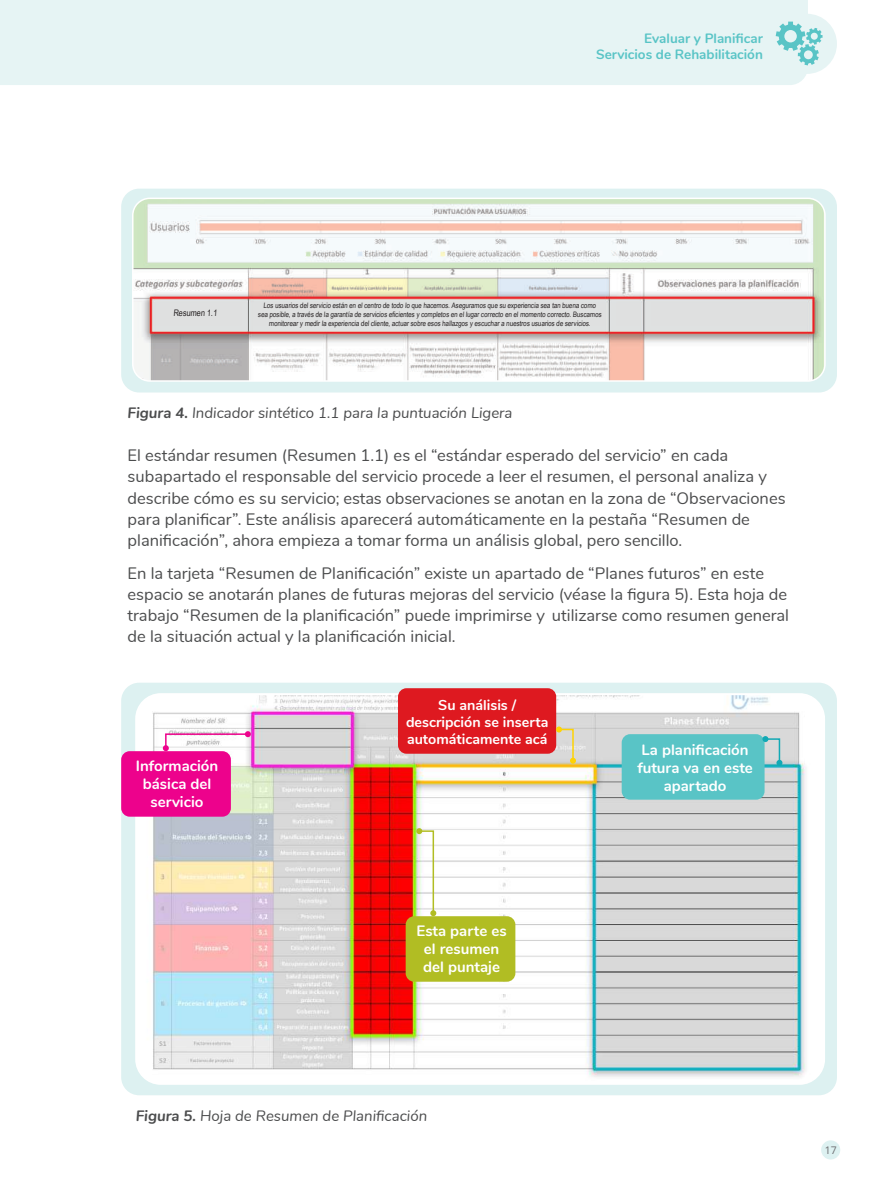
<style>
.page{position:relative;width:893px;height:1191px;background:#fff}
.page>*{position:absolute;margin:0;border:0;box-sizing:border-box;transform-origin:0 0}
.t1{font:16.5px/21px "Nunito";color:#4b4c4d}
.t2{font:700 15px/18px "Nunito";color:#fff;text-align:center}
.t3{font:italic 15px "Nunito";color:#4b4c4d}
.t4{font:700 14.25px/17.1px "Nunito";color:#fff;text-align:center}
.t5{font:700 13.5px/16.2px "Nunito";color:#59c4c6;text-align:right}
.t6{font:10.5px "Open Sans";color:#6c6d70}
.t7{font:9px "Arial MT Narrow";color:#231f20}
.t8{font:7.5px/9px "Arial MT Narrow";color:#231f20;text-align:center}
.s1{font-weight:700}
</style>
<div class="page">
<div style="left:0;top:0;width:808px;height:85px;background:#e6f4f4"></div>
<div style="left:777px;top:14px;width:60px;height:60px;background:#e6f4f4;border-radius:50%"></div>
<svg style="left:776px;top:22px;width:46px;height:43px"></svg>
<div style="left:821px;top:1140px;width:19px;height:19px;background:#ddf1f1;border-radius:50%"></div>
<div style="left:121px;top:189px;width:716px;height:203px;background:#ddf1f1;border-radius:18px"></div>
<img style="left:135px;top:198px;width:688px;height:181px">
<div style="left:132px;top:198px;width:694px;height:184px;border:2px solid #fff;border-radius:17px"></div>
<div style="left:121px;top:682px;width:716px;height:413px;background:#ddf1f1;border-radius:18px"></div>
<img style="left:138px;top:696px;width:685px;height:387px">
<div style="left:135px;top:693px;width:690px;height:391px;border:2px solid #fff;border-radius:25px"></div>
<div style="left:121px;top:751px;width:110px;height:65px;background:#ed028c;border-radius:9px"></div>
<div style="left:406px;top:916px;width:109px;height:65px;background:#b1bd23;border-radius:9px"></div>
<div style="left:398px;top:688px;width:158px;height:65px;background:#de1920;border-radius:9px"></div>
<div style="left:622px;top:734px;width:143px;height:65px;background:#59c4c6;border-radius:9px"></div>
<svg style="left:163px;top:731px;width:88px;height:20px;background:#f3d9e8"></svg>
<svg style="left:416px;top:828px;width:20px;height:88px;background:#ecefda"></svg>
<svg style="left:556px;top:726px;width:20px;height:37px"></svg>
<svg style="left:762px;top:736px;width:20px;height:30px"></svg>
<p class="t5" style="left:596px;top:29px;width:168px">Evaluar y Planificar<br>Servicios de Rehabilitación</p>
<p class="t7" style="left:173px;top:308px;width:46px">Resumen 1.1</p>
<p class="t8" style="left:258px;top:301px;width:346px">Los usuarios del servicio están en el centro de todo lo que hacemos. Aseguramos que su experiencia sea tan buena como sea posible, a través de la garantía de servicios eficientes y completos en el lugar correcto en el momento correcto. Buscamos monitorear y medir la experiencia del cliente, actuar sobre esos hallazgos y escuchar a nuestros usuarios de servicios.</p>
<p class="t3" style="left:128px;top:402px;width:386px"><span class="s1">Figura 4.</span> Indicador sintético 1.1 para la puntuación Ligera</p>
<p class="t1" style="left:128px;top:444px;width:659px">El estándar resumen (Resumen 1.1) es el “estándar esperado del servicio” en cada subapartado el responsable del servicio procede a leer el resumen, el personal analiza y describe cómo es su servicio; estas observaciones se anotan en la zona de “Observaciones para planificar”. Este análisis aparecerá automáticamente en la pestaña “Resumen de planificación”, ahora empieza a tomar forma un análisis global, pero sencillo.</p>
<p class="t1" style="left:128px;top:561px;width:663px">En la tarjeta “Resumen de Planificación” existe un apartado de “Planes futuros” en este espacio se anotarán planes de futuras mejoras del servicio (véase la figura 5). Esta hoja de trabajo “Resumen de la planificación” puede imprimirse y utilizarse como resumen general de la situación actual y la planificación inicial.</p>
<p class="t2" style="left:136px;top:756px;width:84px">Información básica del servicio</p>
<p class="t4" style="left:406px;top:695px;width:144px">Su análisis / descripción se inserta automáticamente acá</p>
<p class="t2" style="left:417px;top:921px;width:92px">Esta parte es el resumen del puntaje</p>
<p class="t2" style="left:637px;top:740px;width:117px">La planificación futura va en este apartado</p>
<p class="t3" style="left:136px;top:1104px;width:293px"><span class="s1">Figura 5.</span> Hoja de Resumen de Planificación</p>
<p class="t6" style="left:825px;top:1143px;width:14px">17</p>
</div>
